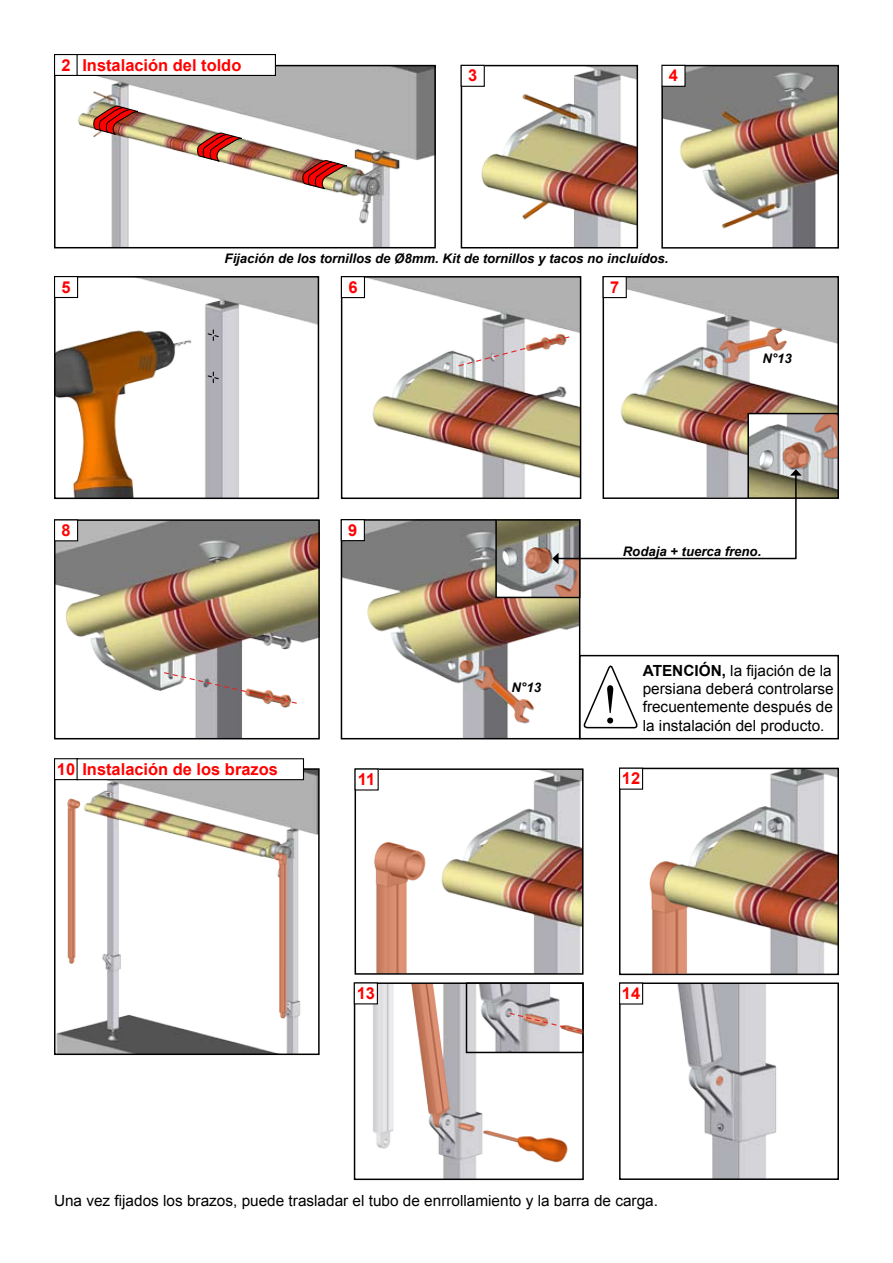
<style>
.page{position:relative;width:893px;height:1263px;background:#fff}
.page>*{position:absolute;margin:0;border:0;box-sizing:border-box;transform-origin:0 0}
.t1{font:55.5px "Times New Roman";color:#000}
.t2{font:700 16.5px "Arial";color:#f00}
.t3{font:15.3px/18.5px "Arial";color:#000}
.t4{font:italic 700 13.2px "Arial";color:#000}
.s1{font-weight:700}
</style>
<div class="page">
<div style="left:579px;top:655px;width:260px;height:84px;border:2px solid #000"></div>
<img style="left:344px;top:522px;width:233px;height:214px">
<div style="left:341px;top:519px;width:239px;height:220px;border:2px solid #000"></div>
<img style="left:344px;top:279px;width:234px;height:217px">
<div style="left:341px;top:276px;width:240px;height:223px;border:2px solid #000"></div>
<img style="left:606px;top:279px;width:230px;height:135px">
<div style="left:603px;top:276px;width:236px;height:223px;border:2px solid #000"></div>
<img style="left:57px;top:522px;width:260px;height:214px">
<div style="left:54px;top:519px;width:266px;height:220px;border:2px solid #000"></div>
<img style="left:481px;top:68px;width:154px;height:177px">
<div style="left:461px;top:65px;width:177px;height:183px;border:2px solid #000"></div>
<img style="left:664px;top:68px;width:172px;height:178px">
<div style="left:661px;top:65px;width:178px;height:184px;border:2px solid #000"></div>
<img style="left:78px;top:68px;width:355px;height:177px">
<div style="left:54px;top:65px;width:382px;height:183px;border:2px solid #000"></div>
<div style="left:55px;top:55px;width:23px;height:20px;background:#fff"></div>
<div style="left:54px;top:54px;width:24px;height:22px;border:1px solid #000"></div>
<div style="left:461px;top:65px;width:23px;height:21px;background:#fff"></div>
<div style="left:461px;top:65px;width:24px;height:22px;border:1px solid #000"></div>
<div style="left:55px;top:520px;width:23px;height:21px;background:#fff"></div>
<div style="left:54px;top:519px;width:24px;height:22px;border:1px solid #000"></div>
<div style="left:662px;top:65px;width:23px;height:21px;background:#fff"></div>
<div style="left:661px;top:65px;width:25px;height:22px;border:1px solid #000"></div>
<div style="left:341px;top:277px;width:23px;height:21px;background:#fff"></div>
<div style="left:341px;top:276px;width:24px;height:22px;border:1px solid #000"></div>
<img style="left:57px;top:279px;width:259px;height:217px">
<div style="left:54px;top:276px;width:265px;height:223px;border:2px solid #000"></div>
<svg style="left:207px;top:330px;width:13px;height:10px"></svg>
<svg style="left:207px;top:372px;width:13px;height:11px"></svg>
<div style="left:55px;top:277px;width:23px;height:20px;background:#fff"></div>
<div style="left:54px;top:276px;width:24px;height:22px;border:1px solid #000"></div>
<svg style="left:457px;top:334px;width:113px;height:33px"></svg>
<svg style="left:704px;top:328px;width:82px;height:40px"></svg>
<div style="left:747px;top:413px;width:92px;height:86px;border:2px solid #000"></div>
<svg style="left:460px;top:660px;width:73px;height:62px"></svg>
<div style="left:603px;top:277px;width:23px;height:21px;background:#fff"></div>
<div style="left:603px;top:276px;width:24px;height:22px;border:1px solid #000"></div>
<div style="left:341px;top:520px;width:23px;height:21px;background:#fff"></div>
<div style="left:341px;top:519px;width:24px;height:22px;border:1px solid #000"></div>
<svg style="left:163px;top:671px;width:135px;height:36px"></svg>
<img style="left:498px;top:522px;width:27px;height:73px">
<div style="left:495px;top:519px;width:85px;height:79px;border:2px solid #000"></div>
<svg style="left:525px;top:414px;width:313px;height:183px"></svg>
<svg style="left:302px;top:160px;width:46px;height:29px"></svg>
<svg style="left:197px;top:133px;width:45px;height:29px"></svg>
<svg style="left:93px;top:106px;width:45px;height:29px"></svg>
<img style="left:57px;top:771px;width:260px;height:281px">
<div style="left:54px;top:768px;width:266px;height:287px;border:2px solid #000"></div>
<svg style="left:67px;top:799px;width:13px;height:164px"></svg>
<svg style="left:274px;top:853px;width:13px;height:165px"></svg>
<div style="left:55px;top:759px;width:23px;height:21px;background:#fff"></div>
<div style="left:54px;top:758px;width:24px;height:22px;border:1px solid #000"></div>
<svg style="left:583px;top:665px;width:55px;height:64px"></svg>
<img style="left:358px;top:771px;width:223px;height:201px">
<div style="left:355px;top:768px;width:229px;height:207px;border:2px solid #000"></div>
<svg style="left:374px;top:842px;width:51px;height:131px"></svg>
<img style="left:643px;top:771px;width:193px;height:201px">
<div style="left:619px;top:768px;width:220px;height:207px;border:2px solid #000"></div>
<svg style="left:650px;top:861px;width:38px;height:112px;background:#d39c7c"></svg>
<img style="left:361px;top:985px;width:27px;height:164px">
<img style="left:388px;top:985px;width:193px;height:192px">
<div style="left:354px;top:982px;width:230px;height:198px;border:2px solid #000"></div>
<svg style="left:458px;top:1123px;width:16px;height:8px"></svg>
<svg style="left:483px;top:1130px;width:84px;height:32px"></svg>
<svg style="left:411px;top:984px;width:39px;height:143px"></svg>
<img style="left:633px;top:985px;width:144px;height:192px">
<div style="left:619px;top:982px;width:220px;height:198px;border:2px solid #000"></div>
<svg style="left:716px;top:1076px;width:7px;height:9px"></svg>
<div style="left:355px;top:769px;width:23px;height:21px;background:#fff"></div>
<div style="left:619px;top:768px;width:24px;height:21px;background:#fff"></div>
<div style="left:619px;top:768px;width:24px;height:22px;border:1px solid #000"></div>
<div style="left:354px;top:983px;width:23px;height:21px;background:#fff"></div>
<div style="left:354px;top:982px;width:24px;height:22px;border:1px solid #000"></div>
<div style="left:620px;top:983px;width:23px;height:21px;background:#fff"></div>
<div style="left:619px;top:982px;width:24px;height:22px;border:1px solid #000"></div>
<img style="left:469px;top:985px;width:112px;height:65px">
<div style="left:466px;top:982px;width:118px;height:71px;border:2px solid #000"></div>
<svg style="left:509px;top:1012px;width:74px;height:22px"></svg>
<div style="left:77px;top:55px;width:198px;height:20px;background:#fff"></div>
<div style="left:77px;top:54px;width:199px;height:22px;border:1px solid #000"></div>
<div style="left:77px;top:759px;width:226px;height:21px;background:#fff"></div>
<div style="left:77px;top:758px;width:227px;height:22px;border:1px solid #000"></div>
<p class="t2" style="left:61px;top:54px;width:11px">2</p>
<p class="t2" style="left:82px;top:54px;width:160px">Instalación del toldo</p>
<p class="t2" style="left:468px;top:65px;width:11px">3</p>
<p class="t2" style="left:669px;top:65px;width:11px">4</p>
<p class="t4" style="left:225px;top:249px;width:445px">Fijación de los tornillos de Ø8mm. Kit de tornillos y tacos no incluídos.</p>
<p class="t2" style="left:61px;top:276px;width:11px">5</p>
<p class="t2" style="left:348px;top:276px;width:11px">6</p>
<p class="t2" style="left:610px;top:276px;width:11px">7</p>
<p class="t2" style="left:61px;top:519px;width:11px">8</p>
<p class="t2" style="left:348px;top:519px;width:11px">9</p>
<p class="t4" style="left:762px;top:350px;width:31px">N°13</p>
<p class="t2" style="left:57px;top:758px;width:223px">10 Instalación de los brazos</p>
<p class="t4" style="left:512px;top:678px;width:31px">N°13</p>
<p class="t4" style="left:623px;top:542px;width:140px">Rodaja + tuerca freno.</p>
<h1 class="t1" style="left:601px;top:667px;width:20px">!</h1>
<p class="t3" style="left:643px;top:661px;width:193px"><span class="s1">ATENCIÓN,</span> la fijación de la persiana deberá controlarse frecuentemente después de</p>
<p class="t3" style="left:643px;top:716px;width:183px">la instalación del producto.</p>
<p class="t2" style="left:358px;top:768px;width:19px">11</p>
<p class="t2" style="left:622px;top:767px;width:20px">12</p>
<p class="t2" style="left:357px;top:982px;width:20px">13</p>
<p class="t2" style="left:622px;top:982px;width:20px">14</p>
<p class="t3" style="left:54px;top:1191px;width:605px">Una vez fijados los brazos, puede trasladar el tubo de enrrollamiento y la barra de carga.</p>
</div>
